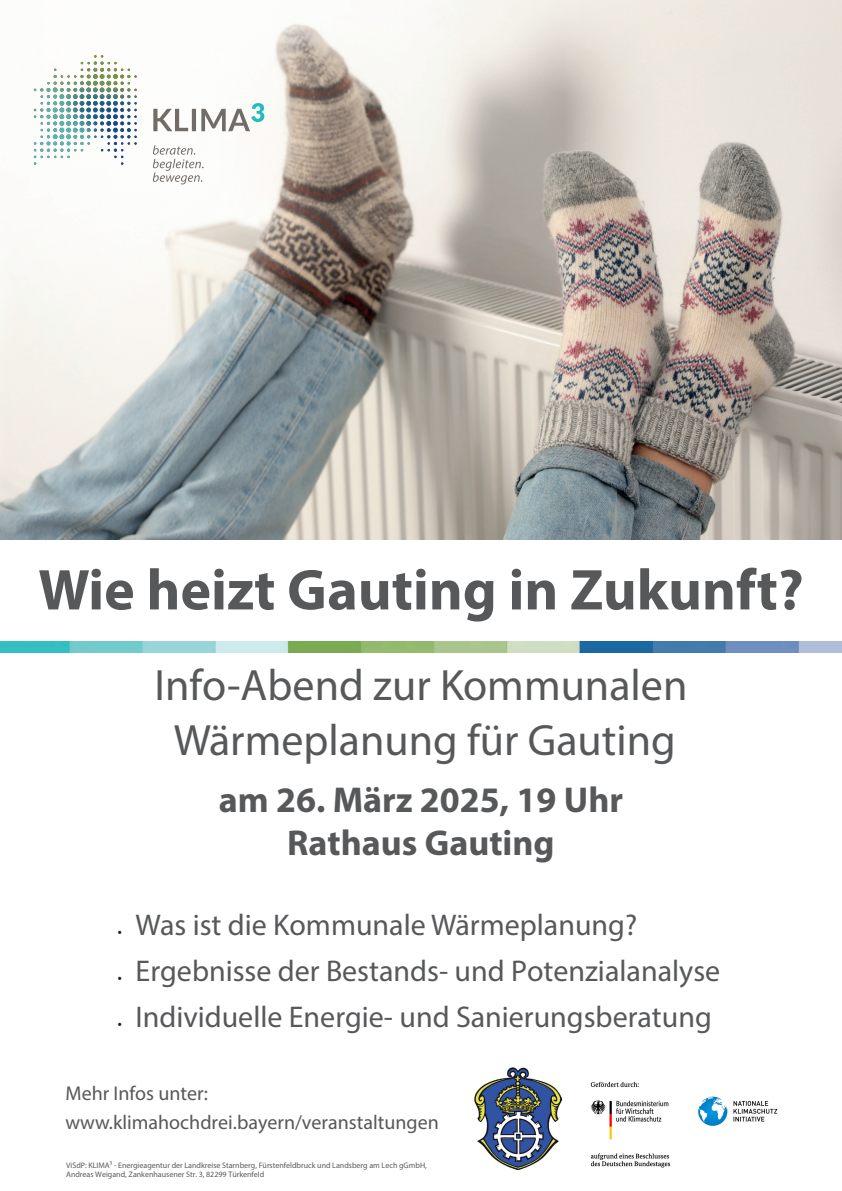
<style>
.page{position:relative;width:842px;height:1191px;background:#fff}
.page>*{position:absolute;margin:0;border:0;box-sizing:border-box;transform-origin:0 0}
.t1{font:700 58px "Myriad Pro";color:#57585a}
.t2{font:44px/54.9px "Myriad Pro";color:#57585a;text-align:center}
.t3{font:700 36px/43.2px "Myriad Pro";color:#57585a;text-align:center}
.t4{font:30px "Myriad Pro";color:#57585a}
.t5{font:20px/28.5px "Myriad Pro";color:#57585a}
.t6{font:8px/9.6px "Myriad Pro";color:#58595b}
.s1{font-family:"Minion Pro";font-size:12px;color:#231f20}
</style>
<div class="page">
<img style="left:0;top:1px;width:842px;height:538px">
<img style="left:0;top:641px;width:842px;height:11px">
<svg style="left:34px;top:55px;width:103px;height:110px"></svg>
<img style="left:54px;top:55px;width:76px;height:24px">
<svg style="left:153px;top:103px;width:111px;height:28px"></svg>
<svg style="left:153px;top:145px;width:51px;height:39px"></svg>
<img style="left:475px;top:1067px;width:86px;height:103px">
<img style="left:590px;top:1081px;width:188px;height:87px">
<h1 class="t1" style="left:38px;top:552px;width:767px">Wie heizt Gauting in Zukunft?</h1>
<h2 class="t2" style="left:154px;top:657px;width:534px">Info-Abend zur Kommunalen<br>Wärmeplanung für Gauting</h2>
<h3 class="t3" style="left:219px;top:776px;width:406px">am 26. März 2025, 19 Uhr<br>Rathaus Gauting</h3>
<h3 class="t4" style="left:118px;top:907px;width:521px"><span class="s1">•</span> Was ist die Kommunale Wärmeplanung?</h3>
<h3 class="t4" style="left:118px;top:953px;width:604px"><span class="s1">•</span> Ergebnisse der Bestands- und Potenzialanalyse</h3>
<h3 class="t4" style="left:118px;top:999px;width:596px"><span class="s1">•</span> Individuelle Energie- und Sanierungsberatung</h3>
<h3 class="t5" style="left:66px;top:1079px;width:375px">Mehr Infos unter: www.klimahochdrei.bayern/veranstaltungen</h3>
<p class="t6" style="left:66px;top:1160px;width:362px">ViSdP: KLIMA³ - Energieagentur der Landkreise Starnberg, Fürstenfeldbruck und Landsberg am Lech gGmbH,<br>Andreas Weigand, Zankenhausener Str. 3, 82299 Türkenfeld</p>
</div>
